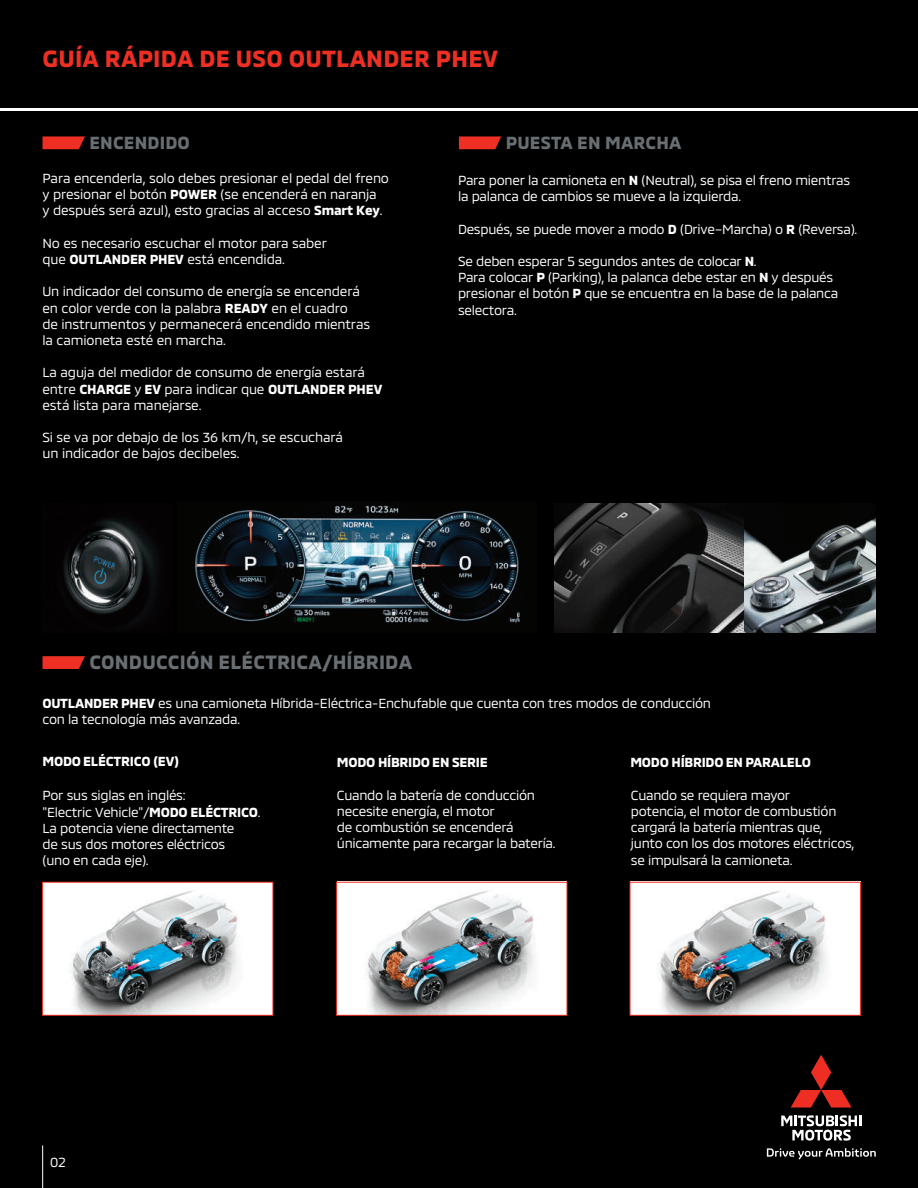
<style>
.page{position:relative;width:918px;height:1188px;background:#fff}
.page>*{position:absolute;margin:0;border:0;box-sizing:border-box;transform-origin:0 0}
.t1{font:700 24px "MMC";letter-spacing:.01em;color:#ee2f24}
.t2{font:700 19.8px "MMC";letter-spacing:.01em;color:#686e72}
.t3{font:700 18px "MMC";letter-spacing:.01em;color:#686e72}
.t4{font:13.5px/16.2px "MMC";letter-spacing:-.02em;color:#fff}
.t5{font:700 13.5px "MMC";letter-spacing:-.02em;color:#fff}
.s1{font-weight:700}
</style>
<div class="page">
<div style="left:0;top:111px;width:918px;height:1077px;background:#000001"></div>
<div style="left:0;top:0;width:918px;height:108px;background:#000001"></div>
<svg style="left:459px;top:136px;width:42px;height:13px"></svg>
<svg style="left:43px;top:136px;width:42px;height:13px"></svg>
<svg style="left:43px;top:656px;width:42px;height:13px"></svg>
<hr style="left:42px;top:1145px;width:1px;height:43px;background:#fff">
<svg style="left:781px;top:1115px;width:80px;height:26px"></svg>
<svg style="left:791px;top:1055px;width:61px;height:53px"></svg>
<svg style="left:767px;top:1148px;width:109px;height:12px"></svg>
<img style="left:555px;top:504px;width:320px;height:129px">
<img style="left:195px;top:505px;width:325px;height:118px">
<img style="left:63px;top:519px;width:96px;height:106px">
<img style="left:44px;top:884px;width:227px;height:130px">
<img style="left:338px;top:884px;width:227px;height:130px">
<img style="left:632px;top:884px;width:227px;height:130px">
<div style="left:42px;top:882px;width:231px;height:134px;border:1px solid #ee2f24"></div>
<div style="left:336px;top:882px;width:231px;height:134px;border:1px solid #ee2f24"></div>
<div style="left:630px;top:882px;width:231px;height:134px;border:1px solid #ee2f24"></div>
<h1 class="t1" style="left:43px;top:40px;width:457px">GUÍA RÁPIDA DE USO OUTLANDER PHEV</h1>
<h3 class="t3" style="left:89px;top:129px;width:102px">ENCENDIDO</h3>
<h3 class="t3" style="left:506px;top:129px;width:177px">PUESTA EN MARCHA</h3>
<p class="t4" style="left:43px;top:168px;width:348px">Para encenderla, solo debes presionar el pedal del freno y presionar el botón <span class="s1">POWER</span> (se encenderá en naranja<br>y después será azul), esto gracias al acceso <span class="s1">Smart Key</span>.</p>
<p class="t4" style="left:43px;top:233px;width:286px">No es necesario escuchar el motor para saber que <span class="s1">OUTLANDER PHEV</span> está encendida.</p>
<p class="t4" style="left:43px;top:282px;width:329px">Un indicador del consumo de energía se encenderá en color verde con la palabra <span class="s1">READY</span> en el cuadro<br>de instrumentos y permanecerá encendido mientras la camioneta esté en marcha.</p>
<p class="t4" style="left:43px;top:363px;width:341px">La aguja del medidor de consumo de energía estará entre <span class="s1">CHARGE</span> y <span class="s1">EV</span> para indicar que <span class="s1">OUTLANDER PHEV </span>está lista para manejarse.</p>
<p class="t4" style="left:43px;top:428px;width:302px">Si se va por debajo de los 36 km/h, se escuchará un indicador de bajos decibeles.</p>
<p class="t4" style="left:458px;top:170px;width:394px">Para poner la camioneta en <span class="s1">N</span> (Neutral), se pisa el freno mientras la palanca de cambios se mueve a la izquierda.</p>
<p class="t4" style="left:458px;top:219px;width:401px">Después, se puede mover a modo <span class="s1">D</span> (Drive–Marcha) o <span class="s1">R</span> (Reversa).</p>
<p class="t4" style="left:458px;top:251px;width:382px">Se deben esperar 5 segundos antes de colocar <span class="s1">N</span>.<br>Para colocar <span class="s1">P</span> (Parking), la palanca debe estar en <span class="s1">N</span> y después presionar el botón <span class="s1">P</span> que se encuentra en la base de la palanca selectora.</p>
<h2 class="t2" style="left:89px;top:646px;width:324px">CONDUCCIÓN ELÉCTRICA/HÍBRIDA</h2>
<p class="t4" style="left:42px;top:693px;width:670px"><span class="s1">OUTLANDER PHEV</span> es una camioneta Híbrida-Eléctrica-Enchufable que cuenta con tres modos de conducción con la tecnología más avanzada.</p>
<p class="t5" style="left:43px;top:751px;width:138px">MODO ELÉCTRICO (EV)</p>
<p class="t4" style="left:43px;top:786px;width:219px">Por sus siglas en inglés:<br>"Electric Vehicle"/<span class="s1">MODO ELÉCTRICO</span>.<br>La potencia viene directamente<br>de sus dos motores eléctricos<br>(uno en cada eje).</p>
<p class="t5" style="left:337px;top:751px;width:152px">MODO HÍBRIDO EN SERIE</p>
<p class="t4" style="left:337px;top:785px;width:220px">Cuando la batería de conducción necesite energía, el motor<br>de combustión se encenderá únicamente para recargar la batería.</p>
<p class="t5" style="left:630px;top:751px;width:182px">MODO HÍBRIDO EN PARALELO</p>
<p class="t4" style="left:631px;top:785px;width:225px">Cuando se requiera mayor<br>potencia, el motor de combustión cargará la batería mientras que, junto con los dos motores eléctricos, se impulsará la camioneta.</p>
<p class="t4" style="left:50px;top:1152px;width:17px">02</p>
</div>
